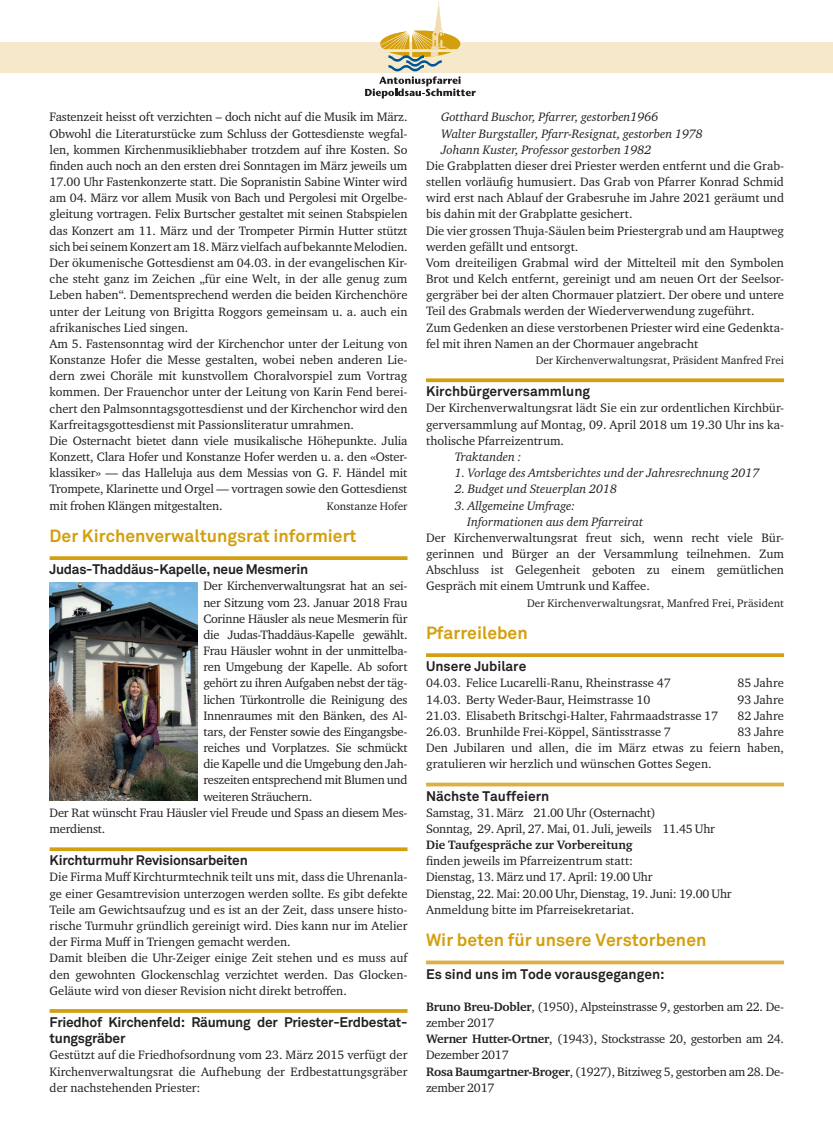
<style>
.page{position:relative;width:833px;height:1134px;background:#fff}
.page>*{position:absolute;margin:0;border:0;box-sizing:border-box;transform-origin:0 0}
.t1{font:700 17.5px "Akkurat";color:#d49f0c}
.t2{font:700 13.75px/16.1px "Akkurat";letter-spacing:-.02em;color:#231f20}
.t3{font:700 13.75px "Akkurat";color:#231f20}
.t4{font:12.5px/16.1px "Charter ITC Std";letter-spacing:-.005em;color:#231f20;text-align:justify}
.t5{font:italic 12.5px "Charter ITC Std";color:#231f20}
.t6{font:700 12.5px "Charter ITC Std";color:#231f20}
.t7{font:11.25px "Charter ITC Std";color:#231f20}
.s1{font-weight:700}
</style>
<div class="page">
<div style="left:0;top:43px;width:833px;height:30px;background:#f6e8ca"></div>
<svg style="left:365px;top:1px;width:111px;height:98px"></svg>
<svg style="left:426px;top:378px;width:358px;height:4px"></svg>
<svg style="left:426px;top:653px;width:358px;height:4px"></svg>
<hr style="left:426px;top:783px;width:358px;height:3px;background:#ddaf44">
<svg style="left:426px;top:960px;width:358px;height:4px"></svg>
<svg style="left:50px;top:556px;width:357px;height:4px"></svg>
<svg style="left:50px;top:847px;width:357px;height:4px"></svg>
<svg style="left:50px;top:1009px;width:357px;height:4px"></svg>
<img style="left:50px;top:582px;width:147px;height:219px">
<p class="t4" style="left:50px;top:109px;width:359px">Fastenzeit heisst oft verzichten – doch nicht auf die Musik im März.<br>Obwohl die Literaturstücke zum Schluss der Gottesdienste wegfal&shy;len, kommen Kirchenmusikliebhaber trotzdem auf ihre Kosten. So finden auch noch an den ersten drei Sonntagen im März jeweils um 17.00 Uhr Fastenkonzerte statt. Die Sopranistin Sabine Winter wird am 04. März vor allem Musik von Bach und Pergolesi mit Orgelbe&shy;gleitung vortragen. Felix Burtscher gestaltet mit seinen Stabspielen das Konzert am 11. März und der Trompeter Pirmin Hutter stützt sich bei seinem Konzert am 18. März vielfach auf bekannte Melodien.</p>
<p class="t4" style="left:50px;top:254px;width:359px">Der ökumenische Gottesdienst am 04.03. in der evangelischen Kir&shy;che steht ganz im Zeichen „für eine Welt, in der alle genug zum Leben haben“. Dementsprechend werden die beiden Kirchenchöre unter der Leitung von Brigitta Roggors gemeinsam u. a. auch ein afrikanisches Lied singen.</p>
<p class="t4" style="left:50px;top:335px;width:359px">Am 5. Fastensonntag wird der Kirchenchor unter der Leitung von Konstanze Hofer die Messe gestalten, wobei neben anderen Lie&shy;dern zwei Choräle mit kunstvollem Choralvorspiel zum Vortrag kommen. Der Frauenchor unter der Leitung von Karin Fend berei&shy;chert den Palmsonntagsgottesdienst und der Kirchenchor wird den Karfreitagsgottesdienst mit Passionsliteratur umrahmen.</p>
<p class="t4" style="left:50px;top:432px;width:359px">Die Osternacht bietet dann viele musikalische Höhepunkte. Julia Konzett, Clara Hofer und Konstanze Hofer werden u. a. den «Oster&shy;klassiker» — das Halleluja aus dem Messias von G. F. Händel mit Trompete, Klarinette und Orgel — vortragen sowie den Gottesdienst mit frohen Klängen mitgestalten.</p>
<p class="t7" style="left:327px;top:499px;width:82px">Konstanze Hofer</p>
<p class="t1" style="left:50px;top:525px;width:308px">Der Kirchenverwaltungsrat informiert</p>
<p class="t2" style="left:50px;top:561px;width:260px">Judas-Thaddäus-Kapelle, neue Mesmerin</p>
<p class="t4" style="left:203px;top:578px;width:205px">Der Kirchenverwaltungsrat hat an sei-</p>
<p class="t4" style="left:203px;top:594px;width:205px">ner Sitzung vom 23. Januar 2018 Frau</p>
<p class="t4" style="left:203px;top:610px;width:206px">Corinne Häusler als neue Mesmerin für</p>
<p class="t4" style="left:203px;top:626px;width:205px">die Judas-Thaddäus-Kapelle gewählt.</p>
<p class="t4" style="left:203px;top:642px;width:205px">Frau Häusler wohnt in der unmittelba-</p>
<p class="t4" style="left:203px;top:659px;width:205px">ren Umgebung der Kapelle. Ab sofort</p>
<p class="t4" style="left:203px;top:675px;width:205px">gehört zu ihren Aufgaben nebst der täg&shy;lichen Türkontrolle die Reinigung des</p>
<p class="t4" style="left:203px;top:707px;width:205px">Innenraumes mit den Bänken, des Al-</p>
<p class="t4" style="left:203px;top:723px;width:206px">tars, der Fenster sowie des Eingangsbe-</p>
<p class="t4" style="left:203px;top:739px;width:205px">reiches und Vorplatzes. Sie schmückt</p>
<p class="t4" style="left:203px;top:756px;width:205px">die Kapelle und die Umgebung den Jah-</p>
<p class="t4" style="left:203px;top:772px;width:205px">reszeiten entsprechend mit Blumen und</p>
<p class="t4" style="left:203px;top:788px;width:110px">weiteren Sträuchern.</p>
<p class="t4" style="left:50px;top:804px;width:359px">Der Rat wünscht Frau Häusler viel Freude und Spass an diesem Mes&shy;merdienst.</p>
<p class="t2" style="left:50px;top:852px;width:200px">Kirchturmuhr Revisionsarbeiten</p>
<p class="t4" style="left:50px;top:869px;width:359px">Die Firma Muff Kirchturmtechnik teilt uns mit, dass die Uhrenanla&shy;ge einer Gesamtrevision unterzogen werden sollte. Es gibt defekte Teile am Gewichtsaufzug und es ist an der Zeit, dass unsere histo&shy;rische Turmuhr gründlich gereinigt wird. Dies kann nur im Atelier der Firma Muff in Triengen gemacht werden.</p>
<p class="t4" style="left:50px;top:950px;width:359px">Damit bleiben die Uhr-Zeiger einige Zeit stehen und es muss auf den gewohnten Glockenschlag verzichtet werden. Das Glocken-Geläute wird von dieser Revision nicht direkt betroffen.</p>
<p class="t2" style="left:50px;top:1014px;width:359px">Friedhof Kirchenfeld: Räumung der Priester-Erdbestat&shy;tungsgräber</p>
<p class="t4" style="left:50px;top:1047px;width:359px">Gestützt auf die Friedhofsordnung vom 23. März 2015 verfügt der Kirchenverwaltungsrat die Aufhebung der Erdbestattungsgräber der nachstehenden Priester:</p>
<p class="t5" style="left:441px;top:109px;width:219px">Gotthard Buschor, Pfarrer, gestorben1966</p>
<p class="t5" style="left:441px;top:126px;width:263px">Walter Burgstaller, Pfarr-Resignat, gestorben 1978</p>
<p class="t5" style="left:441px;top:142px;width:212px">Johann Kuster, Professor gestorben 1982</p>
<p class="t4" style="left:426px;top:157px;width:359px">Die Grabplatten dieser drei Priester werden entfernt und die Grab&shy;stellen vorläufig humusiert. Das Grab von Pfarrer Konrad Schmid wird erst nach Ablauf der Grabesruhe im Jahre 2021 geräumt und bis dahin mit der Grabplatte gesichert.</p>
<p class="t4" style="left:426px;top:222px;width:359px">Die vier grossen Thuja-Säulen beim Priestergrab und am Hauptweg werden gefällt und entsorgt.</p>
<p class="t4" style="left:426px;top:254px;width:359px">Vom dreiteiligen Grabmal wird der Mittelteil mit den Symbolen Brot und Kelch entfernt, gereinigt und am neuen Ort der Seelsor&shy;gergräber bei der alten Chormauer platziert. Der obere und untere Teil des Grabmals werden der Wiederverwendung zugeführt.</p>
<p class="t4" style="left:426px;top:319px;width:359px">Zum Gedenken an diese verstorbenen Priester wird eine Gedenkta&shy;fel mit ihren Namen an der Chormauer angebracht</p>
<p class="t7" style="left:535px;top:353px;width:250px">Der Kirchenverwaltungsrat, Präsident Manfred Frei</p>
<p class="t3" style="left:426px;top:383px;width:165px">Kirchbürgerversammlung</p>
<p class="t4" style="left:426px;top:400px;width:359px">Der Kirchenverwaltungsrat lädt Sie ein zur ordentlichen Kirchbür&shy;gerversammlung auf Montag, 09. April 2018 um 19.30 Uhr ins ka&shy;tholische Pfarreizentrum.</p>
<p class="t5" style="left:455px;top:449px;width:68px">Traktanden :</p>
<p class="t5" style="left:455px;top:465px;width:306px">1. Vorlage des Amtsberichtes und der Jahresrechnung 2017</p>
<p class="t5" style="left:455px;top:481px;width:164px">2. Budget und Steuerplan 2018</p>
<p class="t5" style="left:455px;top:498px;width:122px">3. Allgemeine Umfrage:</p>
<p class="t5" style="left:467px;top:514px;width:177px">Informationen aus dem Pfarreirat</p>
<p class="t4" style="left:426px;top:529px;width:359px">Der Kirchenverwaltungsrat freut sich, wenn recht viele Bür&shy;gerinnen und Bürger an der Versammlung teilnehmen. Zum</p>
<p class="t4" style="left:426px;top:562px;width:359px">Abschluss ist Gelegenheit geboten zu einem gemütlichen</p>
<p class="t4" style="left:426px;top:578px;width:225px">Gespräch mit einem Umtrunk und Kaffee.</p>
<p class="t7" style="left:527px;top:596px;width:258px">Der Kirchenverwaltungsrat, Manfred Frei, Präsident</p>
<p class="t1" style="left:426px;top:622px;width:103px">Pfarreileben</p>
<p class="t3" style="left:426px;top:658px;width:102px">Unsere Jubilare</p>
<p class="t4" style="left:426px;top:675px;width:246px">04.03. Felice Lucarelli-Ranu, Rheinstrasse 47</p>
<p class="t4" style="left:737px;top:675px;width:48px">85 Jahre</p>
<p class="t4" style="left:426px;top:691px;width:226px">14.03. Berty Weder-Baur, Heimstrasse 10</p>
<p class="t4" style="left:737px;top:691px;width:48px">93 Jahre</p>
<p class="t4" style="left:426px;top:707px;width:293px">21.03. Elisabeth Britschgi-Halter, Fahrmaadstrasse 17</p>
<p class="t4" style="left:737px;top:707px;width:48px">82 Jahre</p>
<p class="t4" style="left:426px;top:723px;width:246px">26.03. Brunhilde Frei-Köppel, Säntisstrasse 7</p>
<p class="t4" style="left:737px;top:723px;width:48px">83 Jahre</p>
<p class="t4" style="left:426px;top:739px;width:359px">Den Jubilaren und allen, die im März etwas zu feiern haben,</p>
<p class="t4" style="left:426px;top:756px;width:287px">gratulieren wir herzlich und wünschen Gottes Segen.</p>
<p class="t3" style="left:426px;top:787px;width:125px">Nächste Tauffeiern</p>
<p class="t4" style="left:426px;top:804px;width:231px">Samstag, 31. März 21.00 Uhr (Osternacht)</p>
<p class="t4" style="left:426px;top:820px;width:290px">Sonntag, 29. April, 27. Mai, 01. Juli, jeweils 11.45 Uhr</p>
<p class="t6" style="left:426px;top:837px;width:208px">Die Taufgespräche zur Vorbereitung</p>
<p class="t4" style="left:426px;top:853px;width:208px">finden jeweils im Pfarreizentrum statt:</p>
<p class="t4" style="left:426px;top:869px;width:228px">Dienstag, 13. März und 17. April: 19.00 Uhr</p>
<p class="t4" style="left:426px;top:885px;width:307px">Dienstag, 22. Mai: 20.00 Uhr, Dienstag, 19. Juni: 19.00 Uhr</p>
<p class="t4" style="left:426px;top:901px;width:210px">Anmeldung bitte im Pfarreisekretariat.</p>
<p class="t1" style="left:426px;top:929px;width:282px">Wir beten für unsere Verstorbenen</p>
<p class="t3" style="left:426px;top:965px;width:240px">Es sind uns im Tode vorausgegangen:</p>
<p class="t4" style="left:426px;top:998px;width:359px"><span class="s1">Bruno Breu-Dobler</span>, (1950), Alpsteinstrasse 9, gestorben am 22. De&shy;zember 2017</p>
<p class="t4" style="left:426px;top:1031px;width:359px"><span class="s1">Werner Hutter-Ortner</span>, (1943), Stockstrasse 20, gestorben am 24.<br>Dezember 2017</p>
<p class="t4" style="left:426px;top:1063px;width:359px"><span class="s1">Rosa Baumgartner-Broger</span>, (1927), Bitziweg 5, gestorben am 28. De&shy;zember 2017</p>
</div>
